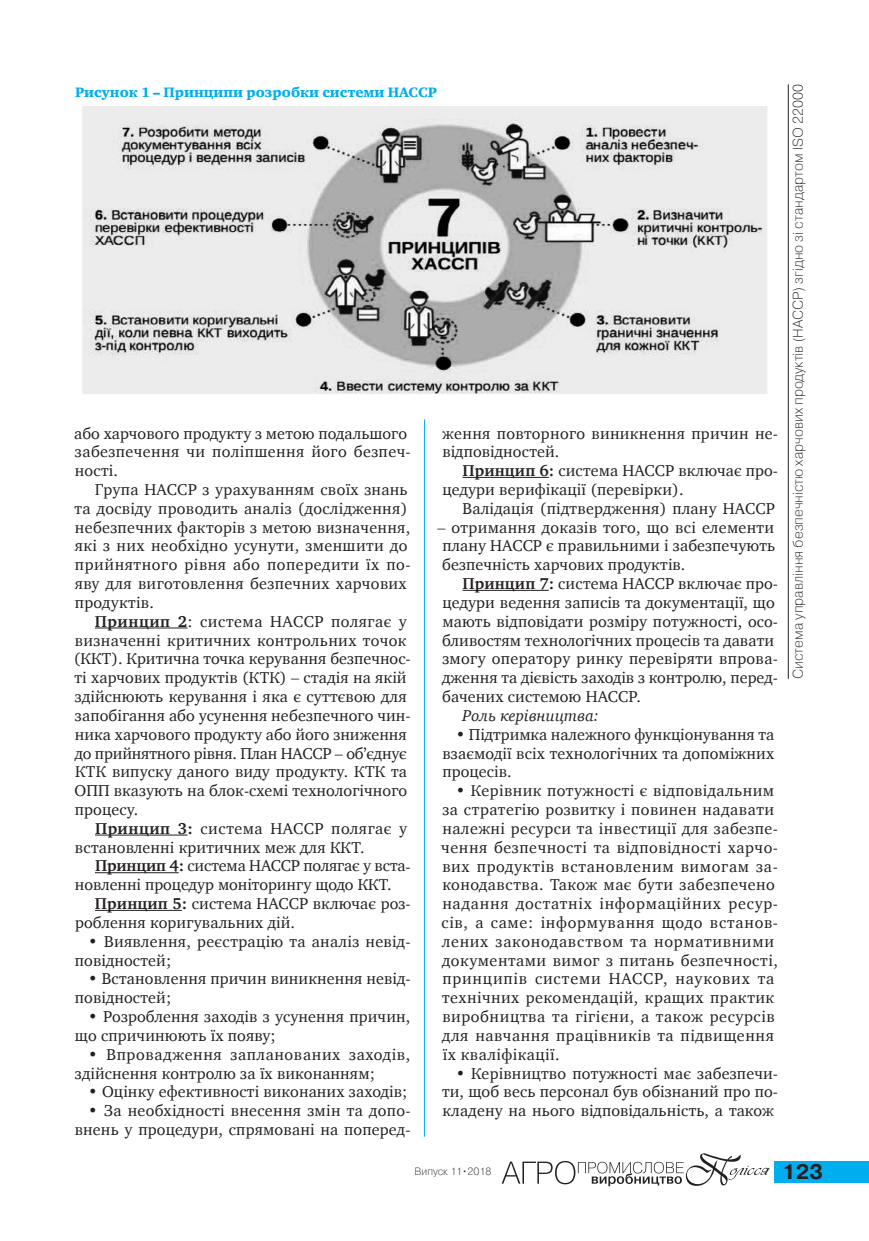
<style>
.page{position:relative;width:869px;height:1241px;background:#fff}
.page>*{position:absolute;margin:0;border:0;box-sizing:border-box;transform-origin:0 0}
.t1{font:700 21px "Pragmatica C";color:#231f20}
.t2{font:16.1px/18.9px "AS Chartis";letter-spacing:.015em;color:#231f20}
.t3{font:16.1px/18.7px "AS Chartis";letter-spacing:.035em;color:#231f20}
.t4{font:16.1px/18.9px "AS Chartis";letter-spacing:-.005em;color:#231f20}
.t5{font:italic 16.1px "AS Chartis";letter-spacing:.005em;color:#231f20}
.t6{font:14px "Pragmatica Light C";color:#231f20}
.t7{font:14px "Charter Black C";color:#00aeef}
.t8{font:10.5px "Pragmatica Light C";color:#231f20}
.s1{font-weight:700}
</style>
<div class="page">
<div style="left:774px;top:1161px;width:94px;height:21px;background:#00aeef"></div>
<svg style="left:501px;top:1153px;width:268px;height:32px"></svg>
<img style="left:82px;top:107px;width:685px;height:287px">
<hr style="left:95px;top:627px;width:92px;height:1px;background:#231f20">
<hr style="left:95px;top:834px;width:92px;height:1px;background:#231f20">
<hr style="left:95px;top:872px;width:84px;height:1px;background:#231f20">
<hr style="left:95px;top:909px;width:87px;height:1px;background:#231f20">
<hr style="left:462px;top:477px;width:86px;height:1px;background:#231f20">
<hr style="left:462px;top:590px;width:86px;height:1px;background:#231f20">
<hr style="left:424px;top:419px;width:1px;height:717px;background:#00aeef">
<hr style="left:787px;top:84px;width:1px;height:594px;background:#231f20">
<p class="t7" style="left:75px;top:84px;width:363px">Рисунок 1 – Принципи розробки системи НАССР</p>
<p class="t2" style="left:74px;top:424px;width:338px">або харчового продукту з метою подальшого забезпечення чи поліпшення його безпеч&shy;ності.</p>
<p class="t2" style="left:75px;top:481px;width:337px;text-indent:20px">Група НАССР з урахуванням своїх знань та досвіду проводить аналіз (дослідження) небезпечних факторів з метою визначення, які з них необхідно усунути, зменшити до прийнятного рівня або попередити їх по&shy;яву для виготовлення безпечних харчових продуктів.</p>
<p class="t2" style="left:74px;top:613px;width:338px;text-indent:21px"><span class="s1">Принцип 2</span>: система НАССР полягає у визначенні критичних контрольних точок (ККТ). Критична точка керування безпечнос&shy;ті харчових продуктів (КТК) – стадія на якій здійснюють керування і яка є суттєвою для запобігання або усунення небезпечного чин&shy;ника харчового продукту або його зниження до прийнятного рівня. План НАССР – об’єднує КТК випуску даного виду продукту. КТК та ОПП вказують на блок-схемі технологічного процесу.</p>
<p class="t2" style="left:75px;top:820px;width:333px;text-indent:20px"><span class="s1">Принцип 3:</span> система НАССР полягає у встановленні критичних меж для ККТ.</p>
<p class="t4" style="left:75px;top:857px;width:337px;text-indent:20px"><span class="s1">Принцип 4:</span> система НАССР полягає у вста&shy;новленні процедур моніторингу щодо ККТ.</p>
<p class="t2" style="left:75px;top:895px;width:337px;text-indent:20px"><span class="s1">Принцип 5:</span> система НАССР включає роз&shy;роблення коригувальних дій.</p>
<p class="t2" style="left:75px;top:932px;width:337px;text-indent:13px">• Виявлення, реєстрацію та аналіз невід&shy;повідностей;</p>
<p class="t2" style="left:75px;top:970px;width:337px;text-indent:13px">• Встановлення причин виникнення невід&shy;повідностей;</p>
<p class="t2" style="left:75px;top:1008px;width:337px;text-indent:13px">• Розроблення заходів з усунення причин, що спричинюють їх появу;</p>
<p class="t2" style="left:75px;top:1045px;width:337px;text-indent:13px">• Впровадження запланованих заходів, здійснення контролю за їх виконанням;</p>
<p class="t2" style="left:88px;top:1083px;width:320px">• Оцінку ефективності виконаних заходів;</p>
<p class="t2" style="left:75px;top:1102px;width:337px;text-align:right">• За необхідності внесення змін та допо&shy;внень у процедури, спрямовані на поперед-</p>
<p class="t2" style="left:442px;top:424px;width:337px">ження повторного виникнення причин не&shy;відповідностей.</p>
<p class="t2" style="left:442px;top:462px;width:337px;text-indent:20px"><span class="s1">Принцип 6:</span> система НАССР включає про&shy;цедури верифікації (перевірки).</p>
<p class="t2" style="left:462px;top:500px;width:314px">Валідація (підтвердження) плану НАССР</p>
<p class="t2" style="left:437px;top:519px;width:339px;text-align:justify">– отримання доказів того, що всі елементи плану НАССР є правильними і забезпечують безпечність харчових продуктів.</p>
<p class="t2" style="left:442px;top:575px;width:337px;text-indent:20px"><span class="s1">Принцип 7:</span> система НАССР включає про&shy;цедури ведення записів та документації, що мають відповідати розміру потужності, осо&shy;бливостям технологічних процесів та давати змогу оператору ринку перевіряти впрова&shy;дження та дієвість заходів з контролю, перед&shy;бачених системою НАССР.</p>
<p class="t5" style="left:462px;top:705px;width:138px">Роль керівництва:</p>
<p class="t2" style="left:442px;top:726px;width:333px;text-align:justify;text-indent:13px">• Підтримка належного функціонування та взаємодії всіх технологічних та допоміжних процесів.</p>
<p class="t3" style="left:441px;top:782px;width:338px;text-indent:14px">• Керівник потужності є відповідальним за стратегію розвитку і повинен надавати належні ресурси та інвестиції для забезпе&shy;чення безпечності та відповідності харчо&shy;вих продуктів встановленим вимогам за&shy;конодавства. Також має бути забезпечено надання достатніх інформаційних ресур&shy;сів, а саме: інформування щодо встанов&shy;лених законодавством та нормативними документами вимог з питань безпечності, принципів системи НАССР, наукових та технічних рекомендацій, кращих практик виробництва та гігієни, а також ресурсів для навчання працівників та підвищення їх кваліфікації.</p>
<p class="t2" style="left:442px;top:1064px;width:337px;text-align:justify;text-indent:14px">• Керівництво потужності має забезпечи&shy;ти, щоб весь персонал був обізнаний про по&shy;кладену на нього відповідальність, а також</p>
<p class="t6" style="left:789px;top:678px;width:595px;rotate:-90deg">Система управління безпечністю харчових продуктів (НАССР) згідно зі стандартом ISO 22000</p>
<p class="t8" style="left:414px;top:1165px;width:78px">Випуск 11•2018</p>
<h1 class="t1" style="left:781px;top:1160px;width:43px">123</h1>
</div>
